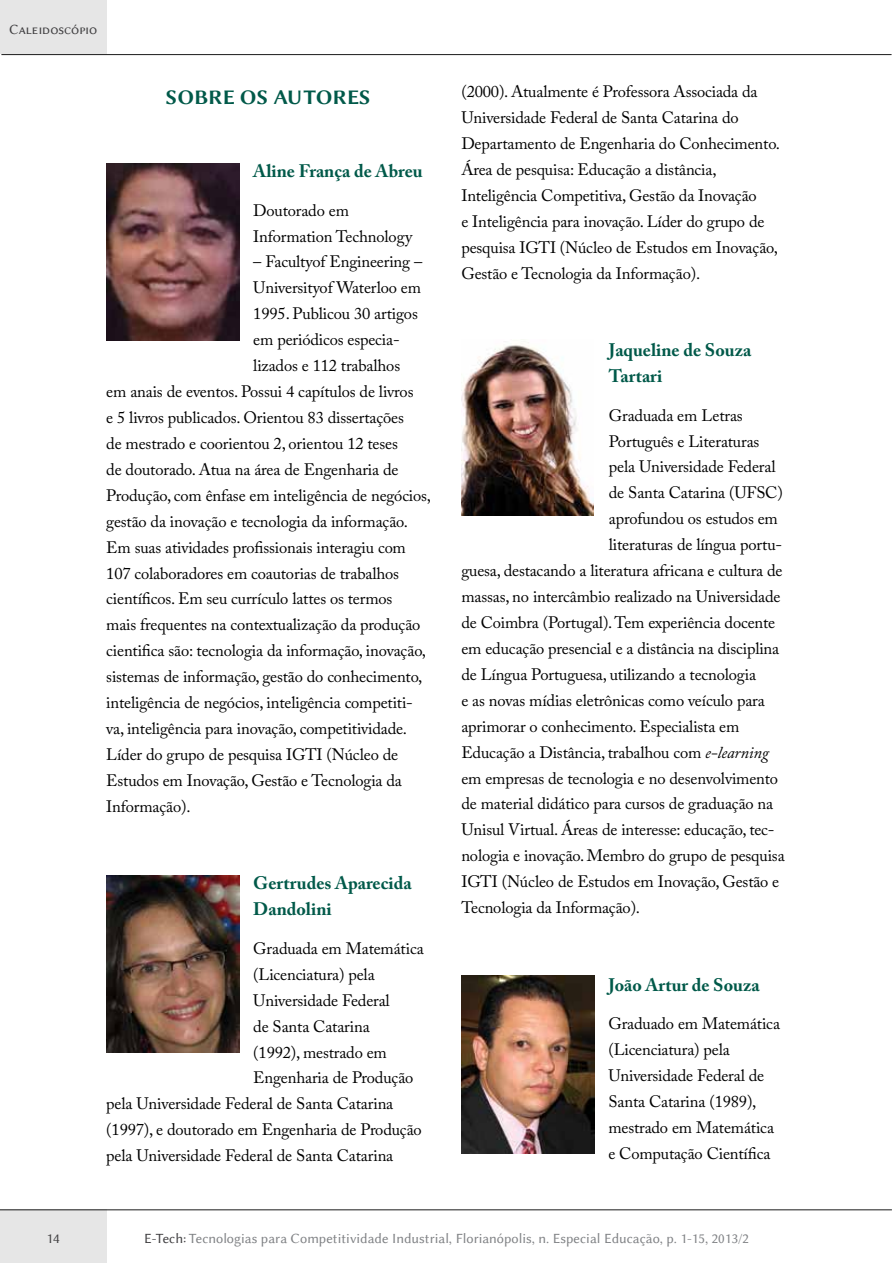
<style>
.page{position:relative;width:893px;height:1263px;background:#fff}
.page>*{position:absolute;margin:0;border:0;box-sizing:border-box;transform-origin:0 0}
.t1{font:21px "Lin Biolinum B";color:#005949}
.t2{font:700 18px/26px "Adobe Caslon Pro";color:#005949}
.t3{font:16.5px/26px "Adobe Caslon Pro";letter-spacing:-.01em;color:#000}
.t4{font:14.25px "Lin Biolinum";color:#808285}
.t5{font:14.25px "Lin Biolinum Capitals";color:#414042}
.t6{font:14.25px "Lin Biolinum";color:#414042}
.s1{font-style:italic}
.s2{color:#414042}
</style>
<div class="page">
<div style="left:0;top:1210px;width:106px;height:53px;background:#e6e6e6"></div>
<div style="left:0;top:1px;width:106px;height:53px;background:#e6e6e6"></div>
<hr style="left:0;top:1209px;width:892px;height:1px;background:#1a1a1a">
<hr style="left:1px;top:54px;width:890px;height:1px;background:#1a1a1a">
<img style="left:106px;top:163px;width:133px;height:178px">
<img style="left:106px;top:875px;width:133px;height:177px">
<img style="left:461px;top:341px;width:132px;height:175px">
<img style="left:461px;top:976px;width:133px;height:177px">
<p class="t5" style="left:9px;top:21px;width:90px">Caleidoscópio</p>
<p class="t1" style="left:166px;top:82px;width:206px">SOBRE OS AUTORES</p>
<p class="t2" style="left:253px;top:158px;width:171px">Aline França de Abreu</p>
<p class="t3" style="left:253px;top:197px;width:160px">Doutorado em<br>Information Technology</p>
<p class="t3" style="left:253px;top:249px;width:171px">– Facultyof Engineering –</p>
<p class="t3" style="left:253px;top:275px;width:169px">Universityof Waterloo em</p>
<p class="t3" style="left:253px;top:301px;width:166px">1995. Publicou 30 artigos</p>
<p class="t3" style="left:253px;top:327px;width:148px">em periódicos especia-</p>
<p class="t3" style="left:253px;top:352px;width:148px">lizados e 112 trabalhos</p>
<p class="t3" style="left:106px;top:378px;width:309px">em anais de eventos. Possui 4 capítulos de livros</p>
<p class="t3" style="left:106px;top:404px;width:299px">e 5 livros publicados. Orientou 83 dissertações</p>
<p class="t3" style="left:106px;top:430px;width:293px">de mestrado e coorientou 2, orientou 12 teses</p>
<p class="t3" style="left:106px;top:456px;width:294px">de doutorado. Atua na área de Engenharia de</p>
<p class="t3" style="left:106px;top:482px;width:326px">Produção, com ênfase em inteligência de negócios,</p>
<p class="t3" style="left:106px;top:508px;width:303px">gestão da inovação e tecnologia da informação.</p>
<p class="t3" style="left:106px;top:534px;width:301px">Em suas atividades profissionais interagiu com</p>
<p class="t3" style="left:106px;top:560px;width:294px">107 colaboradores em coautorias de trabalhos</p>
<p class="t3" style="left:106px;top:586px;width:288px">científicos. Em seu currículo lattes os termos</p>
<p class="t3" style="left:106px;top:612px;width:316px">mais frequentes na contextualização da produção</p>
<p class="t3" style="left:106px;top:638px;width:321px">cientifica são: tecnologia da informação, inovação,</p>
<p class="t3" style="left:106px;top:664px;width:318px">sistemas de informação, gestão do conhecimento,</p>
<p class="t3" style="left:106px;top:689px;width:308px">inteligência de negócios, inteligência competiti-</p>
<p class="t3" style="left:106px;top:715px;width:302px">va, inteligência para inovação, competitividade.</p>
<p class="t3" style="left:106px;top:741px;width:293px">Líder do grupo de pesquisa IGTI (Núcleo de</p>
<p class="t3" style="left:106px;top:767px;width:297px">Estudos em Inovação, Gestão e Tecnologia da</p>
<p class="t3" style="left:106px;top:793px;width:86px">Informação).</p>
<p class="t2" style="left:253px;top:870px;width:160px">Gertrudes Aparecida<br>Dandolini</p>
<p class="t3" style="left:253px;top:935px;width:172px">Graduada em Matemática</p>
<p class="t3" style="left:253px;top:961px;width:123px">(Licenciatura) pela</p>
<p class="t3" style="left:253px;top:987px;width:138px">Universidade Federal</p>
<p class="t3" style="left:253px;top:1013px;width:118px">de Santa Catarina</p>
<p class="t3" style="left:253px;top:1039px;width:135px">(1992), mestrado em</p>
<p class="t3" style="left:253px;top:1065px;width:162px">Engenharia de Produção</p>
<p class="t3" style="left:106px;top:1091px;width:289px">pela Universidade Federal de Santa Catarina</p>
<p class="t3" style="left:106px;top:1116px;width:317px">(1997), e doutorado em Engenharia de Produção</p>
<p class="t3" style="left:106px;top:1142px;width:289px">pela Universidade Federal de Santa Catarina</p>
<p class="t3" style="left:461px;top:79px;width:320px">(2000). Atualmente é Professora Associada da Universidade Federal de Santa Catarina do Departamento de Engenharia do Conhecimento.<br>Área de pesquisa: Educação a distância, Inteligência Competitiva, Gestão da Inovação<br>e Inteligência para inovação. Líder do grupo de pesquisa IGTI (Núcleo de Estudos em Inovação, Gestão e Tecnologia da Informação).</p>
<p class="t2" style="left:609px;top:337px;width:144px">Jaqueline de Souza<br>Tartari</p>
<p class="t3" style="left:609px;top:402px;width:135px">Graduada em Letras</p>
<p class="t3" style="left:609px;top:428px;width:152px">Português e Literaturas</p>
<p class="t3" style="left:609px;top:454px;width:168px">pela Universidade Federal</p>
<p class="t3" style="left:609px;top:480px;width:175px">de Santa Catarina (UFSC)</p>
<p class="t3" style="left:609px;top:506px;width:171px">aprofundou os estudos em</p>
<p class="t3" style="left:609px;top:531px;width:175px">literaturas de língua portu-</p>
<p class="t3" style="left:461px;top:557px;width:323px">guesa, destacando a literatura africana e cultura de</p>
<p class="t3" style="left:461px;top:583px;width:321px">massas, no intercâmbio realizado na Universidade</p>
<p class="t3" style="left:461px;top:609px;width:315px">de Coimbra (Portugal). Tem experiência docente</p>
<p class="t3" style="left:461px;top:635px;width:319px">em educação presencial e a distância na disciplina</p>
<p class="t3" style="left:461px;top:661px;width:296px">de Língua Portuguesa, utilizando a tecnologia</p>
<p class="t3" style="left:461px;top:687px;width:305px">e as novas mídias eletrônicas como veículo para</p>
<p class="t3" style="left:461px;top:713px;width:280px">aprimorar o conhecimento. Especialista em</p>
<p class="t3" style="left:461px;top:739px;width:309px">Educação a Distância, trabalhou com <span class="s1">e-learning</span></p>
<p class="t3" style="left:461px;top:765px;width:318px">em empresas de tecnologia e no desenvolvimento</p>
<p class="t3" style="left:461px;top:791px;width:313px">de material didático para cursos de graduação na</p>
<p class="t3" style="left:461px;top:817px;width:315px">Unisul Virtual. Áreas de interesse: educação, tec-</p>
<p class="t3" style="left:461px;top:843px;width:325px">nologia e inovação. Membro do grupo de pesquisa</p>
<p class="t3" style="left:461px;top:868px;width:319px">IGTI (Núcleo de Estudos em Inovação, Gestão e</p>
<p class="t3" style="left:461px;top:894px;width:180px">Tecnologia da Informação).</p>
<p class="t2" style="left:608px;top:971px;width:153px">João Artur de Souza</p>
<p class="t3" style="left:608px;top:1010px;width:173px">Graduado em Matemática (Licenciatura) pela<br>Universidade Federal de<br>Santa Catarina (1989), mestrado em Matemática e Computação Científica</p>
<p class="t6" style="left:47px;top:1230px;width:15px">14</p>
<p class="t4" style="left:144px;top:1230px;width:606px"><span class="s2">E-Tech:</span> Tecnologias para Competitividade Industrial, Florianópolis, n. Especial Educação, p. 1-15, 2013/2</p>
</div>
